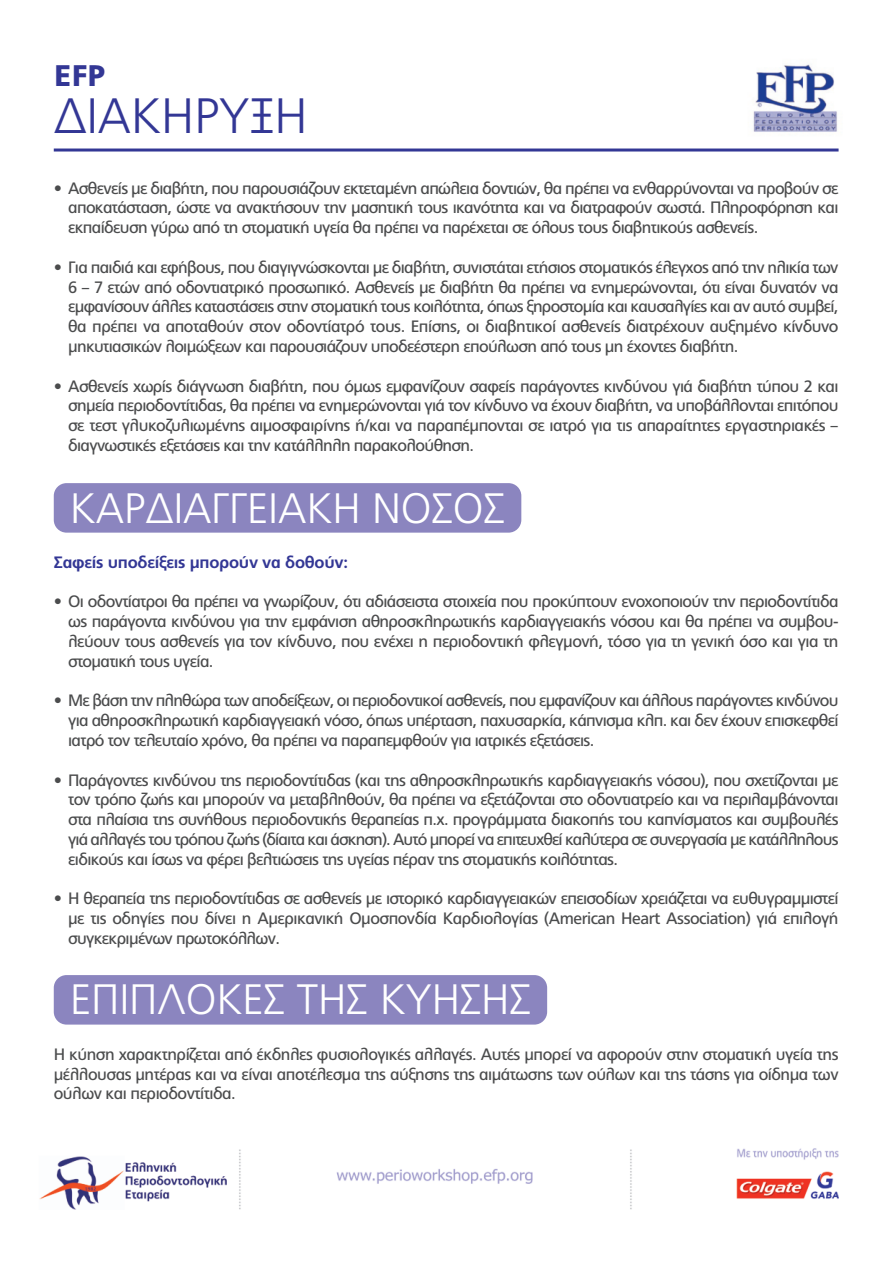
<style>
.page{position:relative;width:893px;height:1263px;background:#fff}
.page>*{position:absolute;margin:0;border:0;box-sizing:border-box;transform-origin:0 0}
.t1{font:300 49.65px "PF Catalog";color:#333795}
.t2{font:300 42.45px "PF Catalog";color:#fff}
.t3{font:900 29.85px "PF Catalog";color:#333795}
.t4{font:16.5px/19.8px "PF Catalog";letter-spacing:-.04em;color:#4b4c4d;text-align:justify}
.t5{font:700 16.5px "PF Catalog";letter-spacing:-.015em;color:#333795}
</style>
<div class="page">
<img style="left:39px;top:64px;width:800px;height:1146px">
<hr style="left:54px;top:149px;width:785px;height:3px;background:#333795">
<div style="left:54px;top:483px;width:467px;height:50px;background:#8b85bf;border-radius:13px"></div>
<div style="left:54px;top:975px;width:493px;height:49px;background:#8b85bf;border-radius:13px"></div>
<h3 class="t3" style="left:54px;top:58px;width:53px">EFP</h3>
<h1 class="t1" style="left:54px;top:88px;width:255px">ΔΙΑΚΗΡΥΞΗ</h1>
<p class="t4" style="left:68px;top:178px;width:772px;text-indent:-14px">• Ασθενείς με διαβήτη, που παρουσιάζουν εκτεταμένη απώλεια δοντιών, θα πρέπει να ενθαρρύνονται να προβούν σε αποκατάσταση, ώστε να ανακτήσουν την μασητική τους ικανότητα και να διατραφούν σωστά. Πληροφόρηση και εκπαίδευση γύρω από τη στοματική υγεία θα πρέπει να παρέχεται σε όλους τους διαβητικούς ασθενείς.</p>
<p class="t4" style="left:68px;top:257px;width:772px;text-indent:-14px">• Για παιδιά και εφήβους, που διαγιγνώσκονται με διαβήτη, συνιστάται ετήσιος στοματικός έλεγχος από την ηλικία των 6 – 7 ετών από οδοντιατρικό προσωπικό. Ασθενείς με διαβήτη θα πρέπει να ενημερώνονται, ότι είναι δυνατόν να εμφανίσουν άλλες καταστάσεις στην στοματική τους κοιλότητα, όπως ξηροστομία και καυσαλγίες και αν αυτό συμβεί, θα πρέπει να αποταθούν στον οδοντίατρό τους. Επίσης, οι διαβητικοί ασθενείς διατρέχουν αυξημένο κίνδυνο μηκυτιασικών λοιμώξεων και παρουσιάζουν υποδεέστερη επούλωση από τους μη έχοντες διαβήτη.</p>
<p class="t4" style="left:68px;top:376px;width:772px;text-indent:-14px">• Ασθενείς χωρίς διάγνωση διαβήτη, που όμως εμφανίζουν σαφείς παράγοντες κινδύνου γιά διαβήτη τύπου 2 και σημεία περιοδοντίτιδας, θα πρέπει να ενημερώνονται γιά τον κίνδυνο να έχουν διαβήτη, να υποβάλλονται επιτόπου σε τεστ γλυκοζυλιωμένης αιμοσφαιρίνης ή/και να παραπέμπονται σε ιατρό για τις απαραίτητες εργαστηριακές – διαγνωστικές εξετάσεις και την κατάλληλη παρακολούθηση.</p>
<h2 class="t2" style="left:70px;top:484px;width:437px">ΚΑΡΔΙΑΓΓΕΙΑΚΗ ΝΟΣΟΣ</h2>
<p class="t5" style="left:54px;top:552px;width:296px">Σαφείς υποδείξεις μπορούν να δοθούν:</p>
<p class="t4" style="left:68px;top:592px;width:772px;text-indent:-14px">• Οι οδοντίατροι θα πρέπει να γνωρίζουν, ότι αδιάσειστα στοιχεία που προκύπτουν ενοχοποιούν την περιοδοντίτιδα ως παράγοντα κινδύνου για την εμφάνιση αθηροσκληρωτικής καρδιαγγειακής νόσου και θα πρέπει να συμβου&shy;λεύουν τους ασθενείς για τον κίνδυνο, που ενέχει η περιοδοντική φλεγμονή, τόσο για τη γενική όσο και για τη στοματική τους υγεία.</p>
<p class="t4" style="left:68px;top:691px;width:772px;text-indent:-14px">• Με βάση την πληθώρα των αποδείξεων, οι περιοδοντικοί ασθενείς, που εμφανίζουν και άλλους παράγοντες κινδύνου για αθηροσκληρωτική καρδιαγγειακή νόσο, όπως υπέρταση, παχυσαρκία, κάπνισμα κλπ. και δεν έχουν επισκεφθεί ιατρό τον τελευταίο χρόνο, θα πρέπει να παραπεμφθούν για ιατρικές εξετάσεις.</p>
<p class="t4" style="left:68px;top:770px;width:772px;text-indent:-14px">• Παράγοντες κινδύνου της περιοδοντίτιδας (και της αθηροσκληρωτικής καρδιαγγειακής νόσου), που σχετίζονται με τον τρόπο ζωής και μπορούν να μεταβληθούν, θα πρέπει να εξετάζονται στο οδοντιατρείο και να περιλαμβάνονται στα πλαίσια της συνήθους περιοδοντικής θεραπείας π.χ. προγράμματα διακοπής του καπνίσματος και συμβουλές γιά αλλαγές του τρόπου ζωής (δίαιτα και άσκηση). Αυτό μπορεί να επιτευχθεί καλύτερα σε συνεργασία με κατάλληλους ειδικούς και ίσως να φέρει βελτιώσεις της υγείας πέραν της στοματικής κοιλότητας.</p>
<p class="t4" style="left:68px;top:889px;width:772px;text-indent:-14px">• Η θεραπεία της περιοδοντίτιδας σε ασθενείς με ιστορικό καρδιαγγειακών επεισοδίων χρειάζεται να ευθυγραμμιστεί με τις οδηγίες που δίνει η Αμερικανική Ομοσπονδία Καρδιολογίας (American Heart Association) γιά επιλογή συγκεκριμένων πρωτοκόλλων.</p>
<h2 class="t2" style="left:70px;top:976px;width:462px">ΕΠΙΠΛΟΚΕΣ ΤΗΣ ΚΥΗΣΗΣ</h2>
<p class="t4" style="left:54px;top:1044px;width:786px">Η κύηση χαρακτηρίζεται από έκδηλες φυσιολογικές αλλαγές. Αυτές μπορεί να αφορούν στην στοματική υγεία της μέλλουσας μητέρας και να είναι αποτέλεσμα της αύξησης της αιμάτωσης των ούλων και της τάσης για οίδημα των ούλων και περιοδοντίτιδα.</p>
</div>
